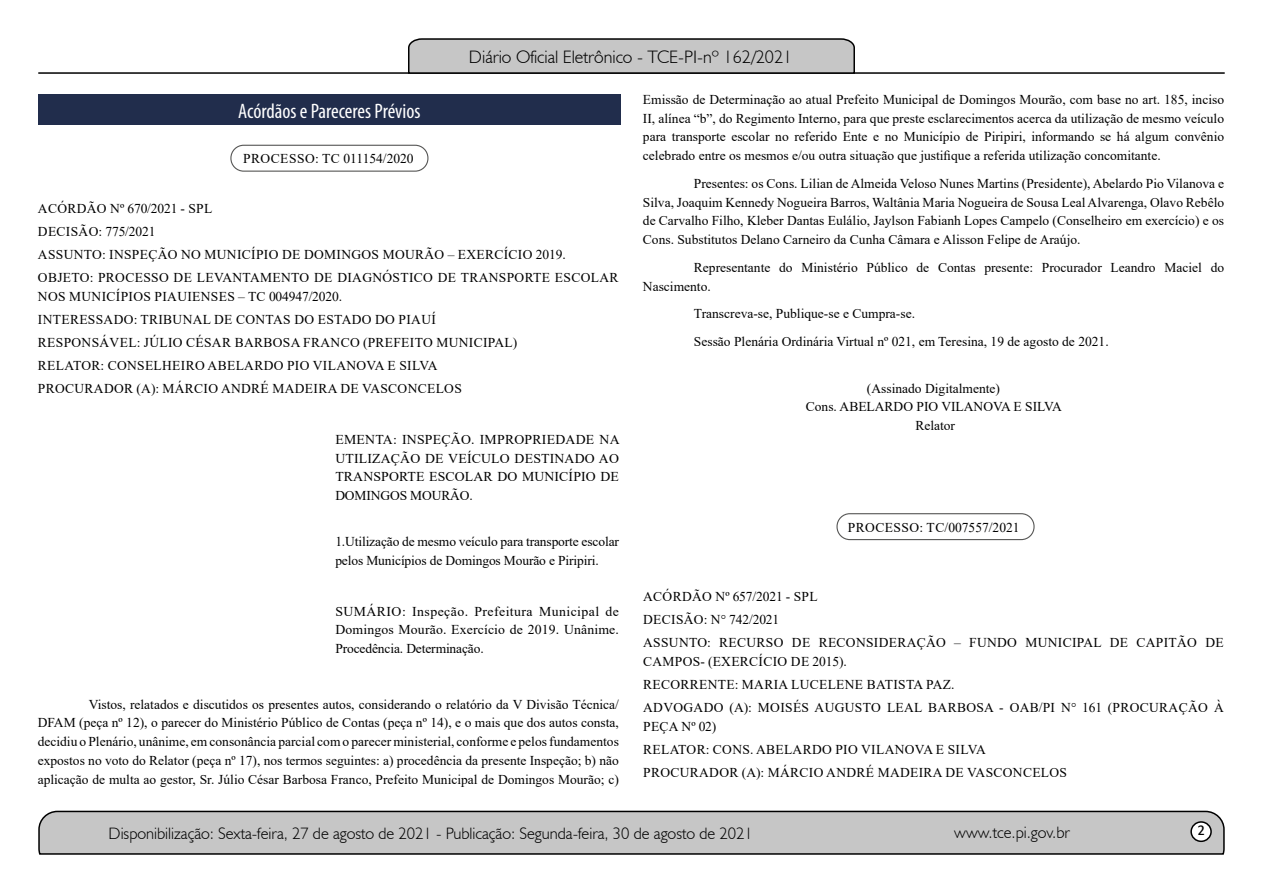
<style>
.page{position:relative;width:1263px;height:893px;background:#fff}
.page>*{position:absolute;margin:0;border:0;box-sizing:border-box;transform-origin:0 0}
.t1{font:condensed 21px "Myriad Pro";color:#fff}
.t2{font:300 18px "Humanist 521 BT";color:#000}
.t3{font:300 16.5px "Humanist 521 BT";color:#000}
.t4{font:15px "Estrangelo Edessa";color:#000}
.t5{font:13.5px/18.8px "Times New Roman";letter-spacing:.01em;color:#000}
.t6{font:13.5px/18.8px "Times New Roman";letter-spacing:-.01em;color:#000}
</style>
<div class="page">
<svg style="left:38px;top:810px;width:1187px;height:45px;background:#b9b9b9"></svg>
<div style="left:1191px;top:822px;width:20px;height:19px;background:#fff;border-radius:50%"></div>
<div style="left:1190px;top:821px;width:22px;height:21px;border:2px solid #000;border-radius:50%"></div>
<hr style="left:38px;top:72px;width:1187px;height:2px;background:#000">
<svg style="left:407px;top:38px;width:449px;height:36px;background:#b4b4b4"></svg>
<div style="left:38px;top:94px;width:582px;height:31px;background:#212d4c"></div>
<div style="left:230px;top:145px;width:198px;height:27px;border:1px solid #575756;border-radius:13px"></div>
<div style="left:836px;top:513px;width:198px;height:27px;border:1px solid #575756;border-radius:13px"></div>
<h2 class="t2" style="left:469px;top:46px;width:325px">Diário Oficial Eletrônico - TCE-PI-nº 162/2021</h2>
<h1 class="t1" style="left:238px;top:98px;width:184px">Acórdãos e Pareceres Prévios</h1>
<p class="t5" style="left:243px;top:148px;width:172px">PROCESSO: TC 011154/2020</p>
<p class="t5" style="left:38px;top:197px;width:582px;line-height:23px">ACÓRDÃO Nº 670/2021 - SPL<br>DECISÃO: 775/2021<br>ASSUNTO: INSPEÇÃO NO MUNICÍPIO DE DOMINGOS MOURÃO – EXERCÍCIO 2019.<br>OBJETO: PROCESSO DE LEVANTAMENTO DE DIAGNÓSTICO DE TRANSPORTE ESCOLAR</p>
<p class="t5" style="left:38px;top:285px;width:481px;line-height:23px">NOS MUNICÍPIOS PIAUIENSES – TC 004947/2020.<br>INTERESSADO: TRIBUNAL DE CONTAS DO ESTADO DO PIAUÍ RESPONSÁVEL: JÚLIO CÉSAR BARBOSA FRANCO (PREFEITO MUNICIPAL)<br>RELATOR: CONSELHEIRO ABELARDO PIO VILANOVA E SILVA PROCURADOR (A): MÁRCIO ANDRÉ MADEIRA DE VASCONCELOS</p>
<p class="t5" style="left:335px;top:429px;width:286px;text-align:justify">EMENTA: INSPEÇÃO. IMPROPRIEDADE NA UTILIZAÇÃO DE VEÍCULO DESTINADO AO TRANSPORTE ESCOLAR DO MUNICÍPIO DE DOMINGOS MOURÃO.</p>
<p class="t6" style="left:335px;top:532px;width:285px">1.Utilização de mesmo veículo para transporte escolar pelos Municípios de Domingos Mourão e Piripiri.</p>
<p class="t5" style="left:335px;top:601px;width:285px;text-align:justify">SUMÁRIO: Inspeção. Prefeitura Municipal de Domingos Mourão. Exercício de 2019. Unânime.<br>Procedência. Determinação.</p>
<p class="t5" style="left:38px;top:694px;width:583px;text-align:justify;text-indent:51px">Vistos, relatados e discutidos os presentes autos, considerando o relatório da V Divisão Técnica/ DFAM (peça nº 12), o parecer do Ministério Público de Contas (peça nº 14), e o mais que dos autos consta, decidiu o Plenário, unânime, em consonância parcial com o parecer ministerial, conforme e pelos fundamentos expostos no voto do Relator (peça nº 17), nos termos seguintes: a) procedência da presente Inspeção; b) não aplicação de multa ao gestor, Sr. Júlio César Barbosa Franco, Prefeito Municipal de Domingos Mourão; c)</p>
<p class="t5" style="left:643px;top:90px;width:583px;text-align:justify">Emissão de Determinação ao atual Prefeito Municipal de Domingos Mourão, com base no art. 185, inciso II, alínea “b”, do Regimento Interno, para que preste esclarecimentos acerca da utilização de mesmo veículo para transporte escolar no referido Ente e no Município de Piripiri, informando se há algum convênio celebrado entre os mesmos e/ou outra situação que justifique a referida utilização concomitante.</p>
<p class="t5" style="left:643px;top:174px;width:583px;text-align:justify;text-indent:51px">Presentes: os Cons. Lilian de Almeida Veloso Nunes Martins (Presidente), Abelardo Pio Vilanova e Silva, Joaquim Kennedy Nogueira Barros, Waltânia Maria Nogueira de Sousa Leal Alvarenga, Olavo Rebêlo de Carvalho Filho, Kleber Dantas Eulálio, Jaylson Fabianh Lopes Campelo (Conselheiro em exercício) e os Cons. Substitutos Delano Carneiro da Cunha Câmara e Alisson Felipe de Araújo.</p>
<p class="t5" style="left:643px;top:258px;width:583px;text-indent:51px">Representante do Ministério Público de Contas presente: Procurador Leandro Maciel do<br>Nascimento.</p>
<p class="t5" style="left:694px;top:300px;width:416px;line-height:27.8px">Transcreva-se, Publique-se e Cumpra-se.<br>Sessão Plenária Ordinária Virtual nº 021, em Teresina, 19 de agosto de 2021.</p>
<p class="t5" style="left:806px;top:378px;width:258px;text-align:center">(Assinado Digitalmente)<br>Cons. ABELARDO PIO VILANOVA E SILVA<br>Relator</p>
<p class="t5" style="left:848px;top:518px;width:173px">PROCESSO: TC/007557/2021</p>
<p class="t5" style="left:643px;top:585px;width:582px;line-height:23px">ACÓRDÃO Nº 657/2021 - SPL<br>DECISÃO: N° 742/2021<br>ASSUNTO: RECURSO DE RECONSIDERAÇÃO – FUNDO MUNICIPAL DE CAPITÃO DE</p>
<p class="t5" style="left:643px;top:650px;width:582px;line-height:23px">CAMPOS- (EXERCÍCIO DE 2015).<br>RECORRENTE: MARIA LUCELENE BATISTA PAZ.<br>ADVOGADO (A): MOISÉS AUGUSTO LEAL BARBOSA - OAB/PI N° 161 (PROCURAÇÃO À</p>
<p class="t5" style="left:643px;top:714px;width:425px;line-height:23px">PEÇA Nº 02)<br>RELATOR: CONS. ABELARDO PIO VILANOVA E SILVA<br>PROCURADOR (A): MÁRCIO ANDRÉ MADEIRA DE VASCONCELOS</p>
<p class="t3" style="left:109px;top:823px;width:646px">Disponibilização: Sexta-feira, 27 de agosto de 2021 - Publicação: Segunda-feira, 30 de agosto de 2021</p>
<p class="t3" style="left:954px;top:822px;width:117px">www.tce.pi.gov.br</p>
<p class="t4" style="left:1197px;top:823px;width:9px">2</p>
</div>
